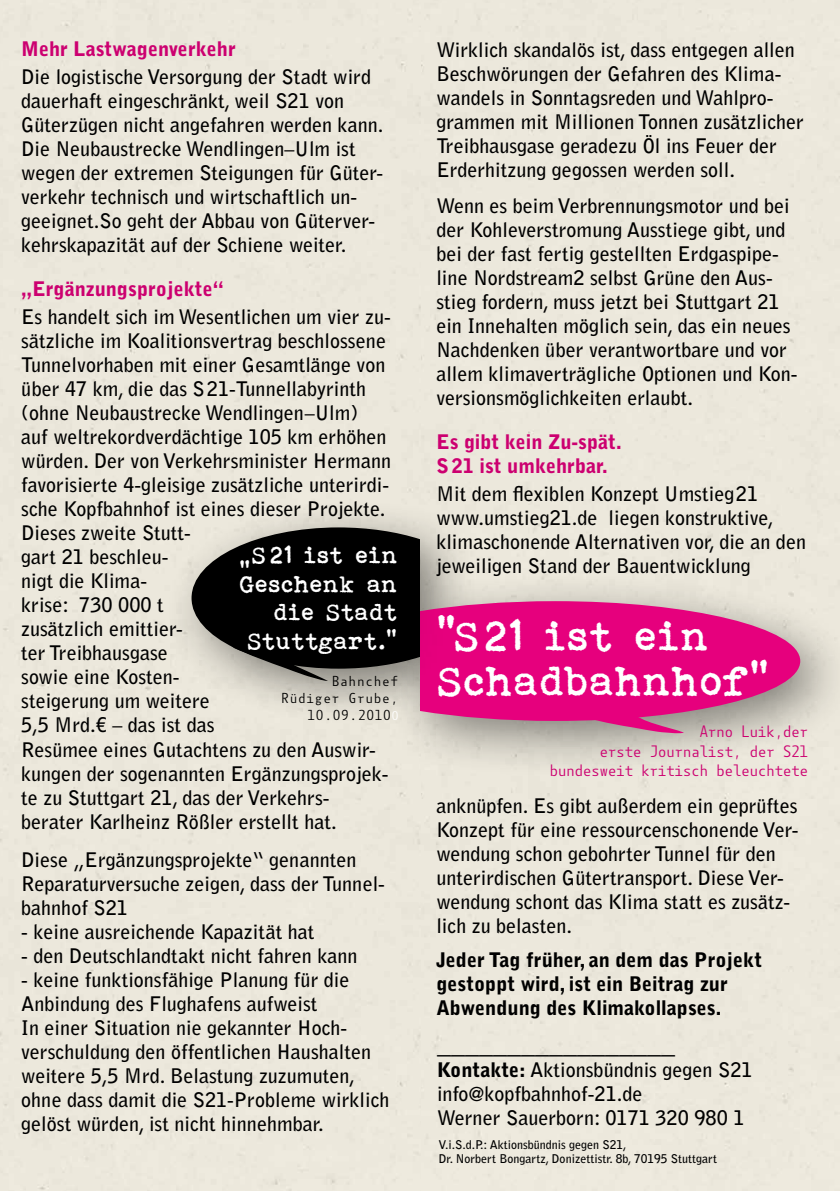
<style>
.page{position:relative;width:840px;height:1191px;background:#fff}
.page>*{position:absolute;margin:0;border:0;box-sizing:border-box;transform-origin:0 0}
.t1{font:42.2px/45.6px "Bohemian typewriter";color:#fff}
.t2{font:700 28px "Bell Gothic Std";color:#000}
.t3{font:24px/28.4px "Bohemian typewriter";color:#fff;text-align:right}
.t4{font:700 20px/24px "Bell Gothic Std";color:#000}
.t5{font:900 20px/24px "Bell Gothic Std";color:#000}
.t6{font:900 20px/24px "Bell Gothic Std";color:#cc0070}
.t7{font:16px/19.2px "Botanika Mono";letter-spacing:-.08em;color:#cc0070;text-align:right}
.t8{font:14px/16.8px "Botanika Mono";color:#000;text-align:right}
.t9{font:700 12px/14px "Bell Gothic Std";color:#000}
.s1{font-size:12.2px;color:#fff}
.s2{font-weight:900}
</style>
<div class="page">
<div style="left:0;top:0;width:420px;height:1191px;background:#ece8dc"></div>
<div style="left:163px;top:497px;width:315px;height:229px;background:#ebe7db"></div>
<svg style="left:191px;top:558px;width:22px;height:112px"></svg>
<div style="left:389px;top:571px;width:450px;height:208px;background:#000;opacity:.45"></div>
<svg style="left:420px;top:601px;width:379px;height:120px;background:#e02187"></svg>
<svg style="left:579px;top:677px;width:104px;height:57px;background:#d92183"></svg>
<div style="left:213px;top:519px;width:238px;height:190px;background:#000;opacity:.45"></div>
<p class="t6" style="left:21px;top:37px;width:216px">Mehr Lastwagenverkehr</p>
<p class="t4" style="left:21px;top:65px;width:363px">Die logistische Versorgung der Stadt wird dauerhaft eingeschränkt, weil S21 von Güterzügen nicht angefahren werden kann.<br>Die Neubaustrecke Wendlingen–Ulm ist wegen der extremen Steigungen für Güter&shy;verkehr technisch und wirtschaftlich un&shy;geeignet.So geht der Abbau von Güterver&shy;kehrskapazität auf der Schiene weiter.</p>
<p class="t6" style="left:21px;top:277px;width:204px">„Ergänzungsprojekte“</p>
<p class="t4" style="left:21px;top:305px;width:371px">Es handelt sich im Wesentlichen um vier zu&shy;sätzliche im Koalitionsvertrag beschlossene<br>Tunnelvorhaben mit einer Gesamtlänge von über 47 km, die das S21-Tunnellabyrinth (ohne Neubaustrecke Wendlingen–Ulm)<br>auf weltrekordverdächtige 105 km erhöhen würden. Der von Verkehrsminister Hermann favorisierte 4-gleisige zusätzliche unterirdi&shy;sche Kopfbahnhof ist eines dieser Projekte.<br>Dieses zweite Stutt-<br>gart 21 beschleu-<br>nigt die Klima-<br>krise: 730 000 t<br>zusätzlich emittier-<br>ter Treibhausgase<br>sowie eine Kosten-<br>steigerung um weitere<br>5,5 Mrd.€ – das ist das<br>Resümee eines Gutachtens zu den Auswir&shy;kungen der sogenannten Ergänzungsprojek&shy;te zu Stuttgart 21, das der Verkehrs&shy;berater Karlheinz Rößler erstellt hat.</p>
<p class="t4" style="left:21px;top:847px;width:365px">Diese „Ergänzungsprojekte“ genannten<br>Reparaturversuche zeigen, dass der Tunnel&shy;bahnhof S21</p>
<p class="t4" style="left:21px;top:919px;width:294px">- keine ausreichende Kapazität hat</p>
<p class="t4" style="left:21px;top:943px;width:337px">- den Deutschlandtakt nicht fahren kann</p>
<p class="t4" style="left:21px;top:967px;width:369px">- keine funktionsfähige Planung für die Anbindung des Flughafens aufweist<br>In einer Situation nie gekannter Hoch&shy;verschuldung den öffentlichen Haushalten weitere 5,5 Mrd. Belastung zuzumuten, ohne dass damit die S21-Probleme wirklich gelöst würden, ist nicht hinnehmbar.</p>
<p class="t3" style="left:240px;top:541px;width:160px">„S 21 ist ein<br>Geschenk an die Stadt<br>Stuttgart.“</p>
<p class="t8" style="left:281px;top:672px;width:119px">Bahnchef<br>Rüdiger Grube,<br>10.09.2010<span class="s1">0</span></p>
<p class="t4" style="left:436px;top:38px;width:369px">Wirklich skandalös ist, dass entgegen allen Beschwörungen der Gefahren des Klima&shy;wandels in Sonntagsreden und Wahlpro&shy;grammen mit Millionen Tonnen zusätzlicher Treibhausgase geradezu Öl ins Feuer der Erderhitzung gegossen werden soll.</p>
<p class="t4" style="left:436px;top:194px;width:362px">Wenn es beim Verbrennungsmotor und bei der Kohleverstromung Ausstiege gibt, und bei der fast fertig gestellten Erdgaspipe&shy;line Nordstream2 selbst Grüne den Aus&shy;stieg fordern, muss jetzt bei Stuttgart 21 ein Innehalten möglich sein, das ein neues Nachdenken über verantwortbare und vor allem klimaverträgliche Optionen und Kon&shy;versionsmöglichkeiten erlaubt.</p>
<p class="t6" style="left:436px;top:430px;width:187px">Es gibt kein Zu-spät.<br>S 21 ist umkehrbar.</p>
<p class="t4" style="left:436px;top:482px;width:371px">Mit dem flexiblen Konzept Umstieg21 www.umstieg21.de liegen konstruktive, klimaschonende Alternativen vor, die an den jeweiligen Stand der Bauentwicklung</p>
<h1 class="t1" style="left:438px;top:612px;width:335px">"S21 ist ein<br>Schadbahnhof“</h1>
<p class="t7" style="left:549px;top:722px;width:261px">Arno Luik,der<br>erste Journalist, der S21 bundesweit kritisch beleuchtete</p>
<p class="t4" style="left:436px;top:794px;width:363px">anknüpfen. Es gibt außerdem ein geprüftes Konzept für eine ressourcenschonende Ver&shy;wendung schon gebohrter Tunnel für den unterirdischen Gütertransport. Diese Ver&shy;wendung schont das Klima statt es zusätz&shy;lich zu belasten.</p>
<p class="t5" style="left:436px;top:948px;width:327px">Jeder Tag früher, an dem das Projekt gestoppt wird, ist ein Beitrag zur<br>Abwendung des Klimakollapses.</p>
<h2 class="t2" style="left:437px;top:1025px;width:239px">_________________</h2>
<p class="t4" style="left:437px;top:1057px;width:317px"><span class="s2">Kontakte:</span> Aktionsbündnis gegen S21 info@kopfbahnhof-21.de<br>Werner Sauerborn: 0171 320 980 1</p>
<p class="t9" style="left:438px;top:1138px;width:280px">V.i.S.d.P.: Aktionsbündnis gegen S21,<br>Dr. Norbert Bongartz, Donizettistr. 8b, 70195 Stuttgart</p>
</div>
